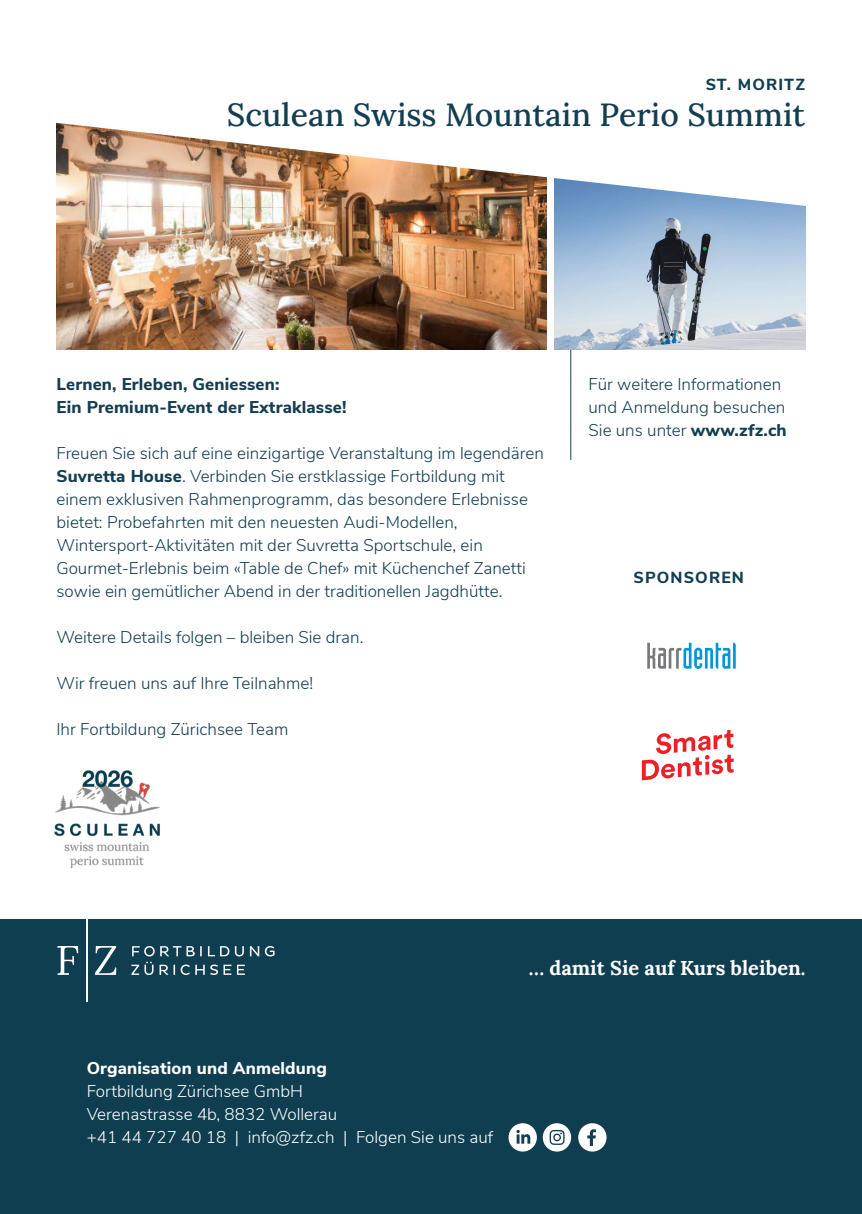
<style>
.page{position:relative;width:862px;height:1214px;background:#fff}
.page>*{position:absolute;margin:0;border:0;box-sizing:border-box;transform-origin:0 0}
.Titel-kleiner{font:32px "Lora";color:#133e51}
.Highlight_Lora_Fett{font:700 20px "Lora";color:#fff}
.t1{font:300 17px/23px "Nunito Sans";color:#133e51}
.t2{font:300 17px "Nunito Sans";color:#fff}
.t3{font:800 17px/23px "Nunito Sans";letter-spacing:.01em;color:#133e51}
.t4{font:800 17px "Nunito Sans";letter-spacing:.01em;color:#fff}
.Subtitel{font:800 16px "Nunito Sans";letter-spacing:.07em;color:#133e51}
.s1{font-weight:800}
</style>
<div class="page">
<hr style="left:570px;top:308px;width:1px;height:152px;background:#133e51">
<div style="left:0;top:918px;width:862px;height:295px;background:#0e3e4f"></div>
<img style="left:57px;top:211px;width:489px;height:138px">
<img style="left:554px;top:211px;width:251px;height:138px">
<img style="left:56px;top:122px;width:750px;height:89px">
<svg style="left:642px;top:729px;width:91px;height:51px"></svg>
<svg style="left:647px;top:642px;width:89px;height:26px"></svg>
<svg style="left:57px;top:946px;width:21px;height:28px"></svg>
<svg style="left:131px;top:946px;width:143px;height:28px"></svg>
<hr style="left:86px;top:918px;width:1px;height:83px;background:#fff">
<svg style="left:95px;top:946px;width:21px;height:28px"></svg>
<div style="left:578px;top:1123px;width:28px;height:28px;background:#fff;border-radius:50%"></div>
<svg style="left:587px;top:1129px;width:9px;height:16px"></svg>
<div style="left:543px;top:1123px;width:28px;height:28px;background:#fff;border-radius:50%"></div>
<svg style="left:549px;top:1129px;width:16px;height:15px"></svg>
<div style="left:508px;top:1123px;width:29px;height:28px;background:#fff;border-radius:50%"></div>
<svg style="left:516px;top:1129px;width:14px;height:14px"></svg>
<img style="left:54px;top:770px;width:106px;height:97px">
<p class="Subtitel" style="left:705px;top:73px;width:101px">ST. MORITZ</p>
<p class="Titel-kleiner" style="left:227px;top:90px;width:580px">Sculean Swiss Mountain Perio Summit</p>
<p class="t3" style="left:56px;top:371px;width:291px">Lernen, Erleben, Geniessen:<br>Ein Premium-Event der Extraklasse!</p>
<p class="t1" style="left:56px;top:440px;width:489px">Freuen Sie sich auf eine einzigartige Veranstaltung im legendären <span class="s1">Suvretta House</span>. Verbinden Sie erstklassige Fortbildung mit einem exklusiven Rahmenprogramm, das besondere Erlebnisse bietet: Probefahrten mit den neuesten Audi-Modellen, Wintersport-Aktivitäten mit der Suvretta Sportschule, ein Gourmet-Erlebnis beim «Table de Chef» mit Küchenchef Zanetti sowie ein gemütlicher Abend in der traditionellen Jagdhütte.</p>
<p class="t1" style="left:56px;top:624px;width:308px">Weitere Details folgen – bleiben Sie dran.</p>
<p class="t1" style="left:56px;top:670px;width:258px">Wir freuen uns auf Ihre Teilnahme!</p>
<p class="t1" style="left:56px;top:716px;width:233px">Ihr Fortbildung Zürichsee Team</p>
<p class="t1" style="left:588px;top:371px;width:200px">Für weitere Informationen und Anmeldung besuchen<br>Sie uns unter <span class="s1">www.zfz.ch</span></p>
<p class="Subtitel" style="left:633px;top:566px;width:112px">SPONSOREN</p>
<p class="t4" style="left:87px;top:1055px;width:242px">Organisation und Anmeldung</p>
<p class="t2" style="left:87px;top:1078px;width:218px">Fortbildung Zürichsee GmbH</p>
<p class="t2" style="left:87px;top:1101px;width:252px">Verenastrasse 4b, 8832 Wollerau</p>
<p class="t2" style="left:87px;top:1124px;width:408px">+41 44 727 40 18 | info@zfz.ch | Folgen Sie uns auf</p>
<p class="Highlight_Lora_Fett" style="left:529px;top:951px;width:278px">… damit Sie auf Kurs bleiben.</p>
</div>
